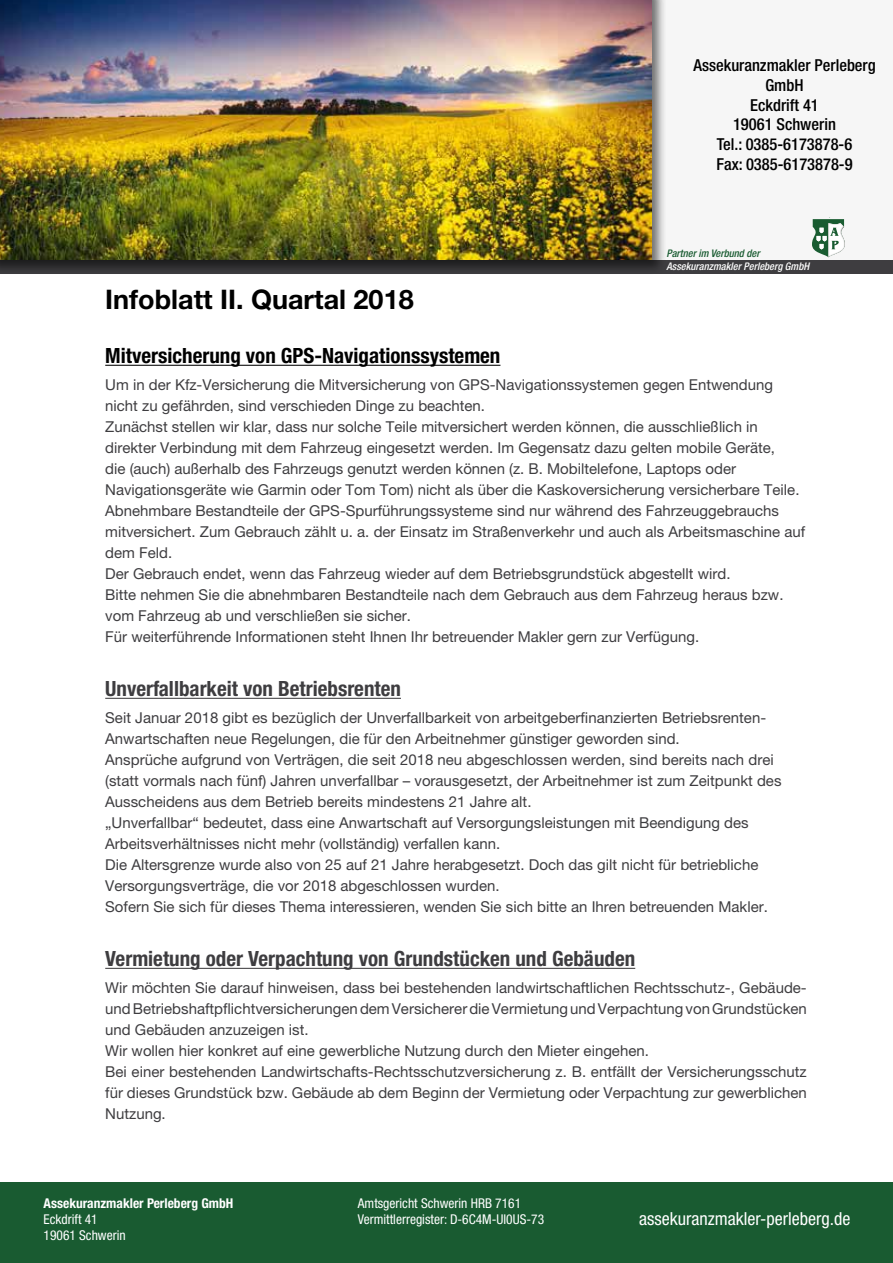
<style>
.page{position:relative;width:893px;height:1263px;background:#fff}
.page>*{position:absolute;margin:0;border:0;box-sizing:border-box;transform-origin:0 0}
.t1{font:700 27px "Helvetica Neue LT Pro";color:#000}
.t2{font:700 condensed 21px "Helvetica Neue LT Pro";color:#3e3d40}
.t3{font:700 condensed 21px "Helvetica Neue LT Pro";color:#000}
.t4{font:condensed 18px "Helvetica Neue LT Pro";color:#fff}
.t5{font:500 condensed 16.5px/19.8px "Helvetica Neue LT Pro";color:#000;text-align:center}
.t6{font:15px/21px "Helvetica Neue LT Pro";color:#3e3d40}
.t7{font:condensed 13.5px/16.2px "Helvetica Neue LT Pro";color:#fff}
.t8{font:700 condensed 13.5px "Helvetica Neue LT Pro";color:#fff}
.t9{font:italic 500 condensed 10.5px "Helvetica Neue LT Pro";color:#fff}
.t10{font:italic 500 condensed 10.5px "Helvetica Neue LT Pro";color:#195b31}
</style>
<div class="page">
<div style="left:0;top:258px;width:893px;height:15px;background:#3e3d40"></div>
<div style="left:0;top:1182px;width:893px;height:81px;background:#195b31"></div>
<div style="left:650px;top:0;width:243px;height:259px;background:#f6f6f6"></div>
<svg style="left:812px;top:217px;width:33px;height:40px"></svg>
<div style="left:0;top:0;width:666px;height:275px;background:#000;opacity:.56"></div>
<img style="left:0;top:0;width:651px;height:260px">
<hr style="left:105px;top:365px;width:395px;height:1px;background:#000">
<hr style="left:105px;top:698px;width:296px;height:1px;background:#3e3d40">
<hr style="left:105px;top:968px;width:530px;height:1px;background:#3e3d40">
<p class="t5" style="left:693px;top:55px;width:184px">Assekuranzmakler Perleberg<br>GmbH<br>Eckdrift 41<br>19061 Schwerin<br>Tel.: 0385-6173878-6<br>Fax: 0385-6173878-9</p>
<p class="t10" style="left:666px;top:247px;width:95px">Partner im Verbund der</p>
<p class="t9" style="left:666px;top:260px;width:144px">Assekuranzmakler Perleberg GmbH</p>
<h1 class="t1" style="left:105px;top:283px;width:310px">Infoblatt II. Quartal 2018</h1>
<h2 class="t3" style="left:105px;top:343px;width:397px">Mitversicherung von GPS-Navigationssystemen</h2>
<p class="t6" style="left:105px;top:374px;width:701px">Um in der Kfz-Versicherung die Mitversicherung von GPS-Navigationssystemen gegen Entwendung nicht zu gefährden, sind verschieden Dinge zu beachten.<br>Zunächst stellen wir klar, dass nur solche Teile mitversichert werden können, die ausschließlich in direkter Verbindung mit dem Fahrzeug eingesetzt werden. Im Gegensatz dazu gelten mobile Geräte,<br>die (auch) außerhalb des Fahrzeugs genutzt werden können (z. B. Mobiltelefone, Laptops oder Navigationsgeräte wie Garmin oder Tom Tom) nicht als über die Kaskoversicherung versicherbare Teile.<br>Abnehmbare Bestandteile der GPS-Spurführungssysteme sind nur während des Fahrzeuggebrauchs mitversichert. Zum Gebrauch zählt u. a. der Einsatz im Straßenverkehr und auch als Arbeitsmaschine auf dem Feld.<br>Der Gebrauch endet, wenn das Fahrzeug wieder auf dem Betriebsgrundstück abgestellt wird.<br>Bitte nehmen Sie die abnehmbaren Bestandteile nach dem Gebrauch aus dem Fahrzeug heraus bzw. vom Fahrzeug ab und verschließen sie sicher.<br>Für weiterführende Informationen steht Ihnen Ihr betreuender Makler gern zur Verfügung.</p>
<h2 class="t2" style="left:105px;top:676px;width:297px">Unverfallbarkeit von Betriebsrenten</h2>
<p class="t6" style="left:105px;top:707px;width:678px">Seit Januar 2018 gibt es bezüglich der Unverfallbarkeit von arbeitgeberfinanzierten Betriebsrenten-Anwartschaften neue Regelungen, die für den Arbeitnehmer günstiger geworden sind.<br>Ansprüche aufgrund von Verträgen, die seit 2018 neu abgeschlossen werden, sind bereits nach drei (statt vormals nach fünf) Jahren unverfallbar – vorausgesetzt, der Arbeitnehmer ist zum Zeitpunkt des Ausscheidens aus dem Betrieb bereits mindestens 21 Jahre alt.<br>„Unverfallbar“ bedeutet, dass eine Anwartschaft auf Versorgungsleistungen mit Beendigung des Arbeitsverhältnisses nicht mehr (vollständig) verfallen kann.<br>Die Altersgrenze wurde also von 25 auf 21 Jahre herabgesetzt. Doch das gilt nicht für betriebliche Versorgungsverträge, die vor 2018 abgeschlossen wurden.<br>Sofern Sie sich für dieses Thema interessieren, wenden Sie sich bitte an Ihren betreuenden Makler.</p>
<h2 class="t2" style="left:105px;top:946px;width:531px">Vermietung oder Verpachtung von Grundstücken und Gebäuden</h2>
<p class="t6" style="left:105px;top:977px;width:703px">Wir möchten Sie darauf hinweisen, dass bei bestehenden landwirtschaftlichen Rechtsschutz-, Gebäude&shy;und Betriebshaftpflichtversicherungen dem Versicherer die Vermietung und Verpachtung von Grundstücken und Gebäuden anzuzeigen ist.<br>Wir wollen hier konkret auf eine gewerbliche Nutzung durch den Mieter eingehen.<br>Bei einer bestehenden Landwirtschafts-Rechtsschutzversicherung z. B. entfällt der Versicherungsschutz für dieses Grundstück bzw. Gebäude ab dem Beginn der Vermietung oder Verpachtung zur gewerblichen Nutzung.</p>
<p class="t8" style="left:44px;top:1195px;width:191px">Assekuranzmakler Perleberg GmbH</p>
<p class="t7" style="left:44px;top:1211px;width:84px">Eckdrift 41<br>19061 Schwerin</p>
<p class="t4" style="left:639px;top:1208px;width:213px">assekuranzmakler-perleberg.de</p>
<p class="t7" style="left:358px;top:1195px;width:188px">Amtsgericht Schwerin HRB 7161<br>Vermittlerregister: D-6C4M-UI0US-73</p>
</div>
